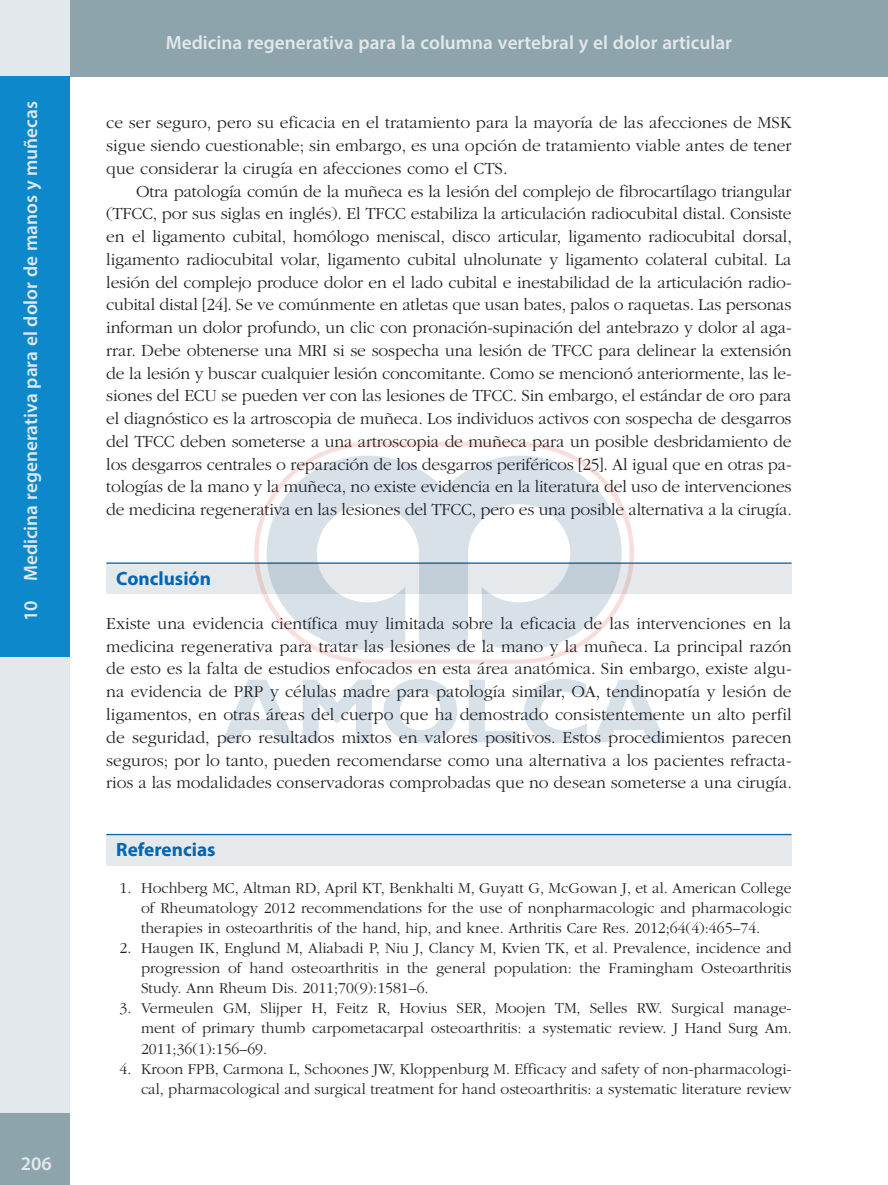
<style>
.page{position:relative;width:888px;height:1185px;background:#fff}
.page>*{position:absolute;margin:0;border:0;box-sizing:border-box;transform-origin:0 0}
.t1{font:600 19.25px "Myriad Pro";color:#e2e8eb}
.t2{font:700 19.25px "Myriad Pro";color:#0166b3}
.t3{font:300 17.5px/22.8px "ITC Garamond Std";color:#231f20;text-align:justify}
.t4{font:300 15.75px/20.1px "ITC Garamond Std";color:#231f20;text-align:justify}
</style>
<div class="page">
<div style="left:0;top:0;width:887px;height:76px;background:#8ea4ad"></div>
<div style="left:0;top:0;width:70px;height:1185px;background:#e2e8eb"></div>
<div style="left:0;top:1113px;width:70px;height:72px;background:#8ea4ad"></div>
<div style="left:0;top:76px;width:70px;height:581px;background:#0c88cb"></div>
<div style="left:106px;top:835px;width:685px;height:30px;background:#e5e9eb"></div>
<hr style="left:106px;top:834px;width:685px;height:1px;background:#0166b3">
<div style="left:106px;top:564px;width:685px;height:30px;background:#e5e9eb"></div>
<hr style="left:106px;top:562px;width:685px;height:2px;background:#0166b3">
<svg style="left:254px;top:442px;width:380px;height:222px"></svg>
<svg style="left:266px;top:456px;width:355px;height:194px;fill:#d9e1e8"></svg>
<svg style="left:222px;top:679px;width:73px;height:63px"></svg>
<svg style="left:302px;top:679px;width:70px;height:63px"></svg>
<svg style="left:383px;top:679px;width:74px;height:64px"></svg>
<svg style="left:469px;top:679px;width:48px;height:63px"></svg>
<svg style="left:524px;top:679px;width:62px;height:64px"></svg>
<svg style="left:593px;top:679px;width:72px;height:63px"></svg>
<p class="t1" style="left:18px;top:621px;width:521px;rotate:-90deg">10 Medicina regenerativa para el dolor de manos y muñecas</p>
<p class="t1" style="left:21px;top:1151px;width:32px">206</p>
<p class="t1" style="left:166px;top:31px;width:567px">Medicina regenerativa para la columna vertebral y el dolor articular</p>
<p class="t3" style="left:106px;top:112px;width:686px">ce ser seguro, pero su eficacia en el tratamiento para la mayoría de las afecciones de MSK sigue siendo cuestionable; sin embargo, es una opción de tratamiento viable antes de tener que considerar la cirugía en afecciones como el CTS.</p>
<p class="t3" style="left:106px;top:180px;width:687px;text-indent:30px">Otra patología común de la muñeca es la lesión del complejo de fibrocartílago triangular (TFCC, por sus siglas en inglés). El TFCC estabiliza la articulación radiocubital distal. Consiste en el ligamento cubital, homólogo meniscal, disco articular, ligamento radiocubital dorsal, ligamento radiocubital volar, ligamento cubital ulnolunate y ligamento colateral cubital. La lesión del complejo produce dolor en el lado cubital e inestabilidad de la articulación radio&shy;cubital distal [24]. Se ve comúnmente en atletas que usan bates, palos o raquetas. Las personas informan un dolor profundo, un clic con pronación-supinación del antebrazo y dolor al aga&shy;rrar. Debe obtenerse una MRI si se sospecha una lesión de TFCC para delinear la extensión de la lesión y buscar cualquier lesión concomitante. Como se mencionó anteriormente, las le&shy;siones del ECU se pueden ver con las lesiones de TFCC. Sin embargo, el estándar de oro para el diagnóstico es la artroscopia de muñeca. Los individuos activos con sospecha de desgarros del TFCC deben someterse a una artroscopia de muñeca para un posible desbridamiento de los desgarros centrales o reparación de los desgarros periféricos [25]. Al igual que en otras pa&shy;tologías de la mano y la muñeca, no existe evidencia en la literatura del uso de intervenciones de medicina regenerativa en las lesiones del TFCC, pero es una posible alternativa a la cirugía.</p>
<p class="t2" style="left:116px;top:565px;width:96px">Conclusión</p>
<p class="t3" style="left:106px;top:612px;width:687px">Existe una evidencia científica muy limitada sobre la eficacia de las intervenciones en la medicina regenerativa para tratar las lesiones de la mano y la muñeca. La principal razón de esto es la falta de estudios enfocados en esta área anatómica. Sin embargo, existe algu&shy;na evidencia de PRP y células madre para patología similar, OA, tendinopatía y lesión de ligamentos, en otras áreas del cuerpo que ha demostrado consistentemente un alto perfil de seguridad, pero resultados mixtos en valores positivos. Estos procedimientos parecen seguros; por lo tanto, pueden recomendarse como una alternativa a los pacientes refracta&shy;rios a las modalidades conservadoras comprobadas que no desean someterse a una cirugía.</p>
<p class="t2" style="left:116px;top:837px;width:101px">Referencias</p>
<p class="t4" style="left:141px;top:878px;width:651px;text-indent:-21px">1. Hochberg MC, Altman RD, April KT, Benkhalti M, Guyatt G, McGowan J, et al. American College of Rheumatology 2012 recommendations for the use of nonpharmacologic and pharmacologic therapies in osteoarthritis of the hand, hip, and knee. Arthritis Care Res. 2012;64(4):465–74.</p>
<p class="t4" style="left:141px;top:938px;width:651px;text-indent:-21px">2. Haugen IK, Englund M, Aliabadi P, Niu J, Clancy M, Kvien TK, et al. Prevalence, incidence and progression of hand osteoarthritis in the general population: the Framingham Osteoarthritis Study. Ann Rheum Dis. 2011;70(9):1581–6.</p>
<p class="t4" style="left:141px;top:998px;width:652px;text-indent:-21px">3. Vermeulen GM, Slijper H, Feitz R, Hovius SER, Moojen TM, Selles RW. Surgical manage&shy;ment of primary thumb carpometacarpal osteoarthritis: a systematic review. J Hand Surg Am.<br>2011;36(1):156–69.</p>
<p class="t4" style="left:119px;top:1059px;width:673px;text-align:right">4. Kroon FPB, Carmona L, Schoones JW, Kloppenburg M. Efficacy and safety of non-pharmacologi&shy;cal, pharmacological and surgical treatment for hand osteoarthritis: a systematic literature review</p>
</div>
